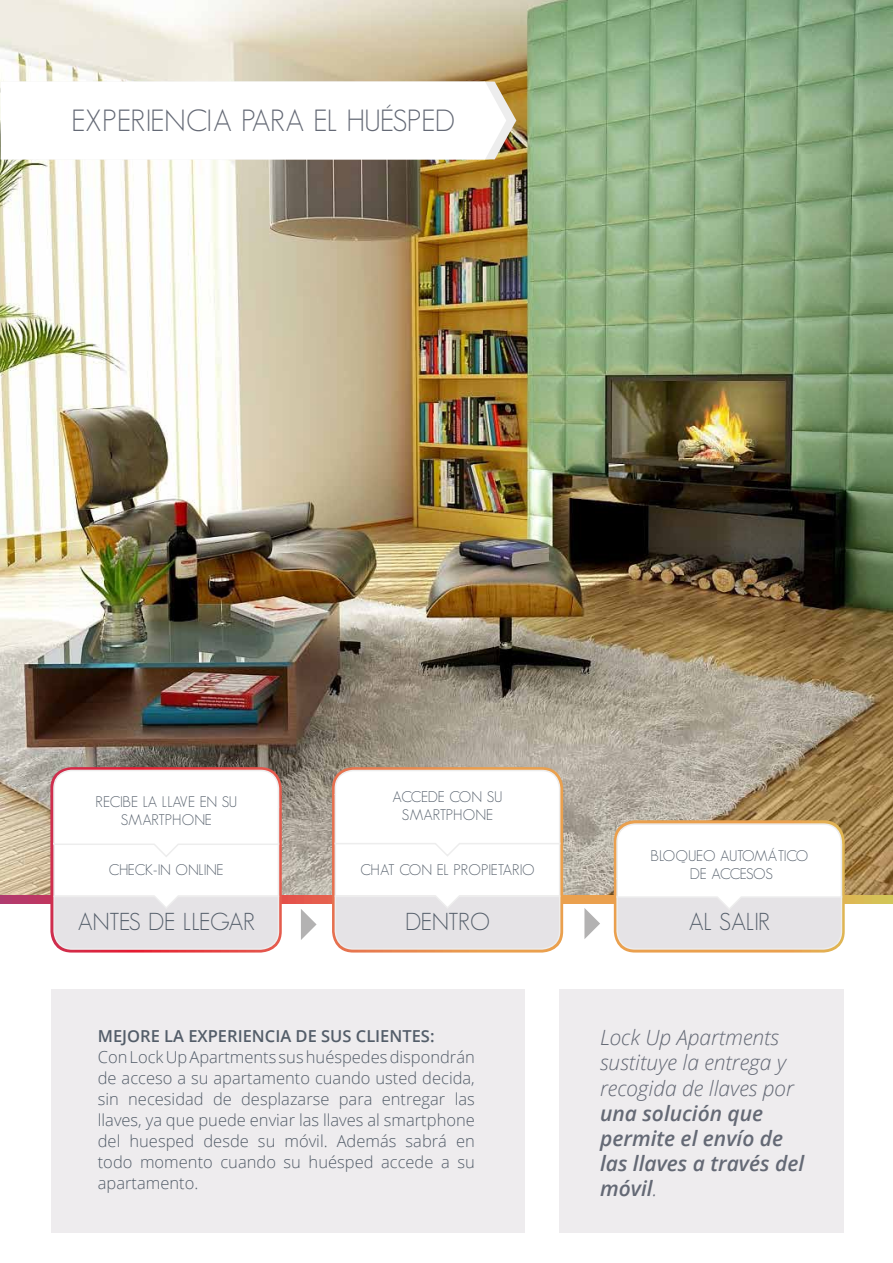
<style>
.page{position:relative;width:893px;height:1263px;background:#fff}
.page>*{position:absolute;margin:0;border:0;box-sizing:border-box;transform-origin:0 0}
.t1{font:300 30px "Geosans";letter-spacing:-.025em;color:#646975}
.t2{font:300 24px "Geosans";letter-spacing:-.025em;color:#535d69}
.t3{font:italic 600 21px/25.2px "Open Sans";color:#646975}
.t4{font:italic 300 21px/25.2px "Open Sans";color:#646975}
.t5{font:300 16.5px/21px "Open Sans";color:#535d69;text-align:justify}
.t6{font:600 16.5px "Open Sans";color:#535d69}
.t7{font:300 15px/18px "Geosans";letter-spacing:-.02em;color:#535d69;text-align:center}
.s1{font-weight:300}
</style>
<div class="page">
<img style="left:0;top:0;width:893px;height:895px">
<svg style="left:1px;top:82px;width:515px;height:77px"></svg>
<div style="left:51px;top:990px;width:473px;height:243px;background:#eeecee"></div>
<div style="left:560px;top:990px;width:284px;height:243px;background:#eeecee"></div>
<svg style="left:301px;top:909px;width:16px;height:31px"></svg>
<svg style="left:584px;top:908px;width:16px;height:31px"></svg>
<svg style="left:50px;top:767px;width:232px;height:185px"></svg>
<svg style="left:332px;top:767px;width:231px;height:185px"></svg>
<svg style="left:614px;top:820px;width:231px;height:132px"></svg>
<h1 class="t1" style="left:72px;top:104px;width:386px">EXPERIENCIA PARA EL HUÉSPED</h1>
<p class="t7" style="left:95px;top:793px;width:143px">RECIBE LA LLAVE EN SU<br>SMARTPHONE</p>
<p class="t7" style="left:393px;top:788px;width:111px">ACCEDE CON SU<br>SMARTPHONE</p>
<p class="t7" style="left:109px;top:861px;width:116px">CHECK-IN ONLINE</p>
<p class="t7" style="left:360px;top:861px;width:175px">CHAT CON EL PROPIETARIO</p>
<h2 class="t2" style="left:78px;top:909px;width:178px">ANTES DE LLEGAR</h2>
<h2 class="t2" style="left:405px;top:909px;width:87px">DENTRO</h2>
<p class="t6" style="left:98px;top:1024px;width:338px">MEJORE LA EXPERIENCIA DE SUS CLIENTES:</p>
<p class="t5" style="left:98px;top:1046px;width:379px">Con Lock Up Apartments sus huéspedes dispondrán de acceso a su apartamento cuando usted decida, sin necesidad de desplazarse para entregar las llaves, ya que puede enviar las llaves al smartphone del huesped desde su móvil. Además sabrá en todo momento cuando su huésped accede a su apartamento.</p>
<p class="t7" style="left:650px;top:847px;width:159px">BLOQUEO AUTOMÁTICO<br>DE ACCESOS</p>
<h2 class="t2" style="left:689px;top:909px;width:83px">AL SALIR</h2>
<p class="t4" style="left:600px;top:1024px;width:195px">Lock Up Apartments sustituye la entrega y recogida de llaves por</p>
<p class="t3" style="left:600px;top:1100px;width:206px">una solución que permite el envío de las llaves a través del móvil<span class="s1">.</span></p>
</div>
